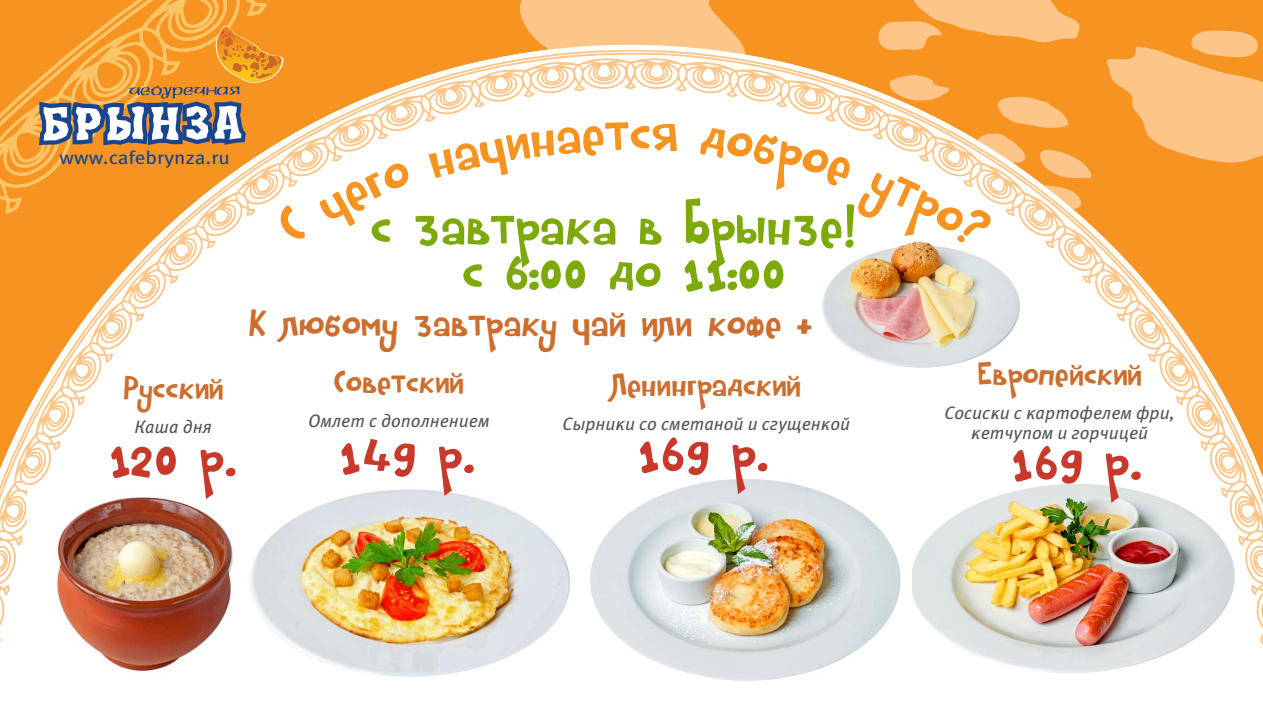
<style>
.page{position:relative;width:1263px;height:723px;background:#fff}
.page>*{position:absolute;margin:0;border:0;box-sizing:border-box;transform-origin:0 0}
.t1{font:57px/45px "Rumpelstiltskin";color:#7da90a;text-align:center}
.t2{font:57px "Rumpelstiltskin";color:#c9392b}
.t3{font:40.5px "Rumpelstiltskin";color:#cc6e2d}
.t4{font:34.5px "Rumpelstiltskin";color:#cc6e2d}
.t5{font:18.45px "Meta Book C";color:#174592;scale:1.14 1}
.t6{font:italic 18px/20px "Meta Pro";color:#565659;text-align:center}
</style>
<div class="page">
<svg style="left:1104px;top:30px;width:159px;height:15px;background:#f9a443"></svg>
<svg style="left:0;top:463px;width:51px;height:133px"></svg>
<svg style="left:1059px;top:50px;width:204px;height:404px"></svg>
<svg style="left:0;top:362px;width:108px;height:101px"></svg>
<svg style="left:0;top:352px;width:113px;height:10px"></svg>
<svg style="left:0;top:0;width:428px;height:352px"></svg>
<svg style="left:39px;top:24px;width:247px;height:121px;background:#d49b57"></svg>
<img style="left:27px;top:486px;width:206px;height:186px">
<img style="left:250px;top:489px;width:320px;height:188px">
<img style="left:923px;top:454px;width:340px;height:219px">
<img style="left:590px;top:479px;width:333px;height:202px">
<img style="left:822px;top:250px;width:198px;height:118px">
<svg style="left:273px;top:204px;width:36px;height:41px"></svg>
<svg style="left:318px;top:160px;width:94px;height:74px"></svg>
<svg style="left:428px;top:0;width:665px;height:250px"></svg>
<p class="t5" style="left:60px;top:148px;width:151px">www.cafebrynza.ru</p>
<h1 class="t1" style="left:371px;top:207px;width:487px">с 3автрака в Брын3е! с 6:00 до 11:00</h1>
<h2 class="t3" style="left:247px;top:297px;width:567px">К любому 3автраку чай или кофе +</h2>
<h3 class="t4" style="left:123px;top:365px;width:102px">Русский</h3>
<p class="t6" style="left:135px;top:417px;width:79px">Каша дня</p>
<h3 class="t4" style="left:334px;top:360px;width:132px">Советский</h3>
<p class="t6" style="left:308px;top:411px;width:183px">Омлет с дополнением</p>
<h1 class="t2" style="left:109px;top:421px;width:130px">120 р.</h1>
<h1 class="t2" style="left:339px;top:417px;width:138px">149 р.</h1>
<h3 class="t4" style="left:977px;top:351px;width:166px">Европейский</h3>
<p class="t6" style="left:944px;top:403px;width:232px">Сосиски с картофелем фри, кетчупом и горчицей</p>
<h3 class="t4" style="left:611px;top:362px;width:191px">Ленинградский</h3>
<p class="t6" style="left:562px;top:414px;width:289px">Сырники со сметаной и сгущенкой</p>
<h1 class="t2" style="left:638px;top:416px;width:134px">169 р.</h1>
<h1 class="t2" style="left:1011px;top:424px;width:134px">169 р.</h1>
</div>
